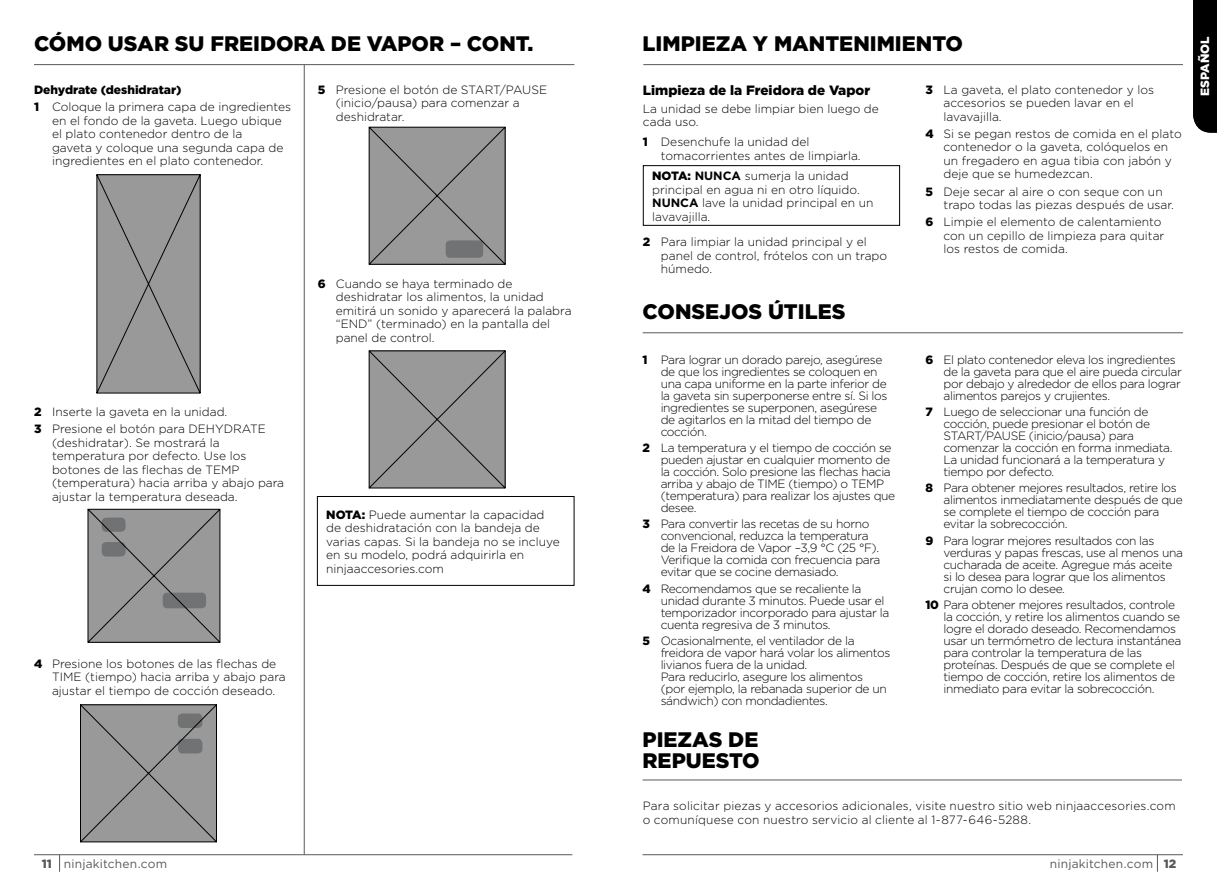
<style>
.page{position:relative;width:1217px;height:893px;background:#fff}
.page>*{position:absolute;margin:0;border:0;box-sizing:border-box;transform-origin:0 0}
.t1{font:900 21px/21px "Gotham";color:#000}
.t2{font:900 13.5px "Gotham";color:#000}
.t3{font:300 12px/12px "Gotham";letter-spacing:-.03em;color:#000}
.t4{font:300 12px/13.5px "Gotham";color:#000}
.t5{font:300 12px/13.5px "Gotham";letter-spacing:.015em;color:#000}
.t6{font:12px "Gotham";letter-spacing:.015em;color:#58595b}
.t7{font:900 12px "Gotham";color:#fff}
.s1{font-weight:900}
.s2{font-weight:700}
</style>
<div class="page">
<hr style="left:34px;top:64px;width:540px;height:1px;background:#58595b">
<hr style="left:304px;top:64px;width:1px;height:791px;background:#58595b">
<hr style="left:34px;top:854px;width:538px;height:1px;background:#58595b">
<svg style="left:59px;top:855px;width:1px;height:17px"></svg>
<hr style="left:642px;top:854px;width:540px;height:1px;background:#58595b">
<svg style="left:1156px;top:855px;width:1px;height:16px"></svg>
<div style="left:317px;top:496px;width:257px;height:90px;border:1px solid #000"></div>
<svg style="left:96px;top:174px;width:105px;height:220px;background:#919191"></svg>
<svg style="left:87px;top:508px;width:134px;height:135px;background:#929292"></svg>
<div style="left:102px;top:518px;width:23px;height:14px;background:#707273;border-radius:4px"></div>
<div style="left:102px;top:542px;width:23px;height:14px;background:#707273;border-radius:4px"></div>
<svg style="left:163px;top:593px;width:43px;height:15px"></svg>
<svg style="left:80px;top:704px;width:137px;height:139px;background:#929292"></svg>
<div style="left:178px;top:713px;width:24px;height:15px;background:#707273;border-radius:4px"></div>
<div style="left:178px;top:739px;width:24px;height:14px;background:#707273;border-radius:4px"></div>
<svg style="left:368px;top:126px;width:138px;height:139px;background:#939393"></svg>
<div style="left:445px;top:240px;width:38px;height:18px;background:#707273;border-radius:4px"></div>
<svg style="left:368px;top:350px;width:138px;height:139px;background:#939393"></svg>
<hr style="left:643px;top:64px;width:539px;height:1px;background:#58595b">
<div style="left:642px;top:165px;width:257px;height:61px;border:1px solid #000"></div>
<hr style="left:642px;top:332px;width:540px;height:1px;background:#58595b">
<hr style="left:642px;top:780px;width:539px;height:1px;background:#58595b">
<div style="left:1193px;top:0;width:23px;height:133px;background:#000"></div>
<h1 class="t1" style="left:34px;top:33px;width:499px">CÓMO USAR SU FREIDORA DE VAPOR – CONT.</h1>
<p class="t4" style="left:34px;top:80px;width:258px;line-height:17.7px"><span class="s1">Dehydrate (deshidratar)<br>1</span> Coloque la primera capa de ingredientes</p>
<p class="t4" style="left:52px;top:114px;width:233px">en el fondo de la gaveta. Luego ubique el plato contenedor dentro de la gaveta y coloque una segunda capa de ingredientes en el plato contenedor.</p>
<p class="t4" style="left:336px;top:82px;width:213px;text-indent:-18px"><span class="s1">5</span> Presione el botón de START/PAUSE (inicio/pausa) para comenzar a deshidratar.</p>
<p class="t4" style="left:34px;top:403px;width:233px;line-height:16.8px"><span class="s1">2</span> Inserte la gaveta en la unidad.<br><span class="s1">3</span> Presione el botón para DEHYDRATE</p>
<p class="t4" style="left:52px;top:435px;width:233px">(deshidratar). Se mostrará la temperatura por defecto. Use los botones de las flechas de TEMP (temperatura) hacia arriba y abajo para ajustar la temperatura deseada.</p>
<p class="t4" style="left:336px;top:277px;width:237px;text-indent:-18px"><span class="s1">6</span> Cuando se haya terminado de deshidratar los alimentos, la unidad emitirá un sonido y aparecerá la palabra “END” (terminado) en la pantalla del panel de control.</p>
<p class="t4" style="left:326px;top:507px;width:235px"><span class="s1">NOTA:</span> Puede aumentar la capacidad de deshidratación con la bandeja de varias capas. Si la bandeja no se incluye en su modelo, podrá adquirirla en ninjaaccesories.com</p>
<p class="t4" style="left:52px;top:657px;width:235px;text-indent:-18px"><span class="s1">4</span> Presione los botones de las flechas de<br>TIME (tiempo) hacia arriba y abajo para ajustar el tiempo de cocción deseado.</p>
<h1 class="t1" style="left:642px;top:33px;width:322px">LIMPIEZA Y MANTENIMIENTO</h1>
<p class="t2" style="left:642px;top:81px;width:229px">Limpieza de la Freidora de Vapor</p>
<p class="t4" style="left:642px;top:101px;width:237px">La unidad se debe limpiar bien luego de cada uso.</p>
<p class="t4" style="left:660px;top:135px;width:201px;text-indent:-18px"><span class="s1">1</span> Desenchufe la unidad del tomacorrientes antes de limpiarla.</p>
<p class="t4" style="left:652px;top:169px;width:223px"><span class="s1">NOTA:</span> <span class="s2">NUNCA</span> sumerja la unidad principal en agua ni en otro líquido.<br><span class="s2">NUNCA</span> lave la unidad principal en un lavavajilla.</p>
<p class="t4" style="left:660px;top:235px;width:228px;text-indent:-18px"><span class="s1">2</span> Para limpiar la unidad principal y el panel de control, frótelos con un trapo húmedo.</p>
<p class="t4" style="left:943px;top:82px;width:212px;text-indent:-18px"><span class="s1">3</span> La gaveta, el plato contenedor y los accesorios se pueden lavar en el lavavajilla.</p>
<p class="t4" style="left:943px;top:127px;width:239px;text-indent:-18px"><span class="s1">4</span> Si se pegan restos de comida en el plato contenedor o la gaveta, colóquelos en un fregadero en agua tibia con jabón y deje que se humedezcan.</p>
<p class="t4" style="left:943px;top:184px;width:232px;text-indent:-18px"><span class="s1">5</span> Deje secar al aire o con seque con un trapo todas las piezas después de usar.</p>
<p class="t4" style="left:943px;top:215px;width:222px;text-indent:-18px"><span class="s1">6</span> Limpie el elemento de calentamiento con un cepillo de limpieza para quitar los restos de comida.</p>
<h1 class="t1" style="left:642px;top:301px;width:204px">CONSEJOS ÚTILES</h1>
<p class="t3" style="left:660px;top:353px;width:228px;text-indent:-18px"><span class="s1">1</span> Para lograr un dorado parejo, asegúrese de que los ingredientes se coloquen en una capa uniforme en la parte inferior de la gaveta sin superponerse entre sí. Si los ingredientes se superponen, asegúrese de agitarlos en la mitad del tiempo de cocción.</p>
<p class="t3" style="left:660px;top:441px;width:236px;text-indent:-18px"><span class="s1">2</span> La temperatura y el tiempo de cocción se pueden ajustar en cualquier momento de la cocción. Solo presione las flechas hacia arriba y abajo de TIME (tiempo) o TEMP (temperatura) para realizar los ajustes que desee.</p>
<p class="t3" style="left:660px;top:518px;width:221px;text-indent:-18px"><span class="s1">3</span> Para convertir las recetas de su horno convencional, reduzca la temperatura de la Freidora de Vapor –3,9 °C (25 °F).<br>Verifique la comida con frecuencia para evitar que se cocine demasiado.</p>
<p class="t3" style="left:660px;top:582px;width:230px;text-indent:-18px"><span class="s1">4</span> Recomendamos que se recaliente la unidad durante 3 minutos. Puede usar el temporizador incorporado para ajustar la cuenta regresiva de 3 minutos.</p>
<p class="t3" style="left:660px;top:634px;width:231px;text-indent:-18px"><span class="s1">5</span> Ocasionalmente, el ventilador de la freidora de vapor hará volar los alimentos livianos fuera de la unidad.<br>Para reducirlo, asegure los alimentos (por ejemplo, la rebanada superior de un sándwich) con mondadientes.</p>
<p class="t3" style="left:943px;top:353px;width:240px;text-indent:-18px"><span class="s1">6</span> El plato contenedor eleva los ingredientes de la gaveta para que el aire pueda circular por debajo y alrededor de ellos para lograr alimentos parejos y crujientes.</p>
<p class="t3" style="left:943px;top:405px;width:230px;text-indent:-18px"><span class="s1">7</span> Luego de seleccionar una función de cocción, puede presionar el botón de START/PAUSE (inicio/pausa) para comenzar la cocción en forma inmediata.<br>La unidad funcionará a la temperatura y tiempo por defecto.</p>
<p class="t3" style="left:943px;top:482px;width:241px;text-indent:-18px"><span class="s1">8</span> Para obtener mejores resultados, retire los alimentos inmediatamente después de que se complete el tiempo de cocción para evitar la sobrecocción.</p>
<p class="t3" style="left:943px;top:534px;width:241px;text-indent:-18px"><span class="s1">9</span> Para lograr mejores resultados con las verduras y papas frescas, use al menos una cucharada de aceite. Agregue más aceite si lo desea para lograr que los alimentos crujan como lo desee.</p>
<p class="t3" style="left:943px;top:598px;width:239px;text-indent:-18px"><span class="s1">10</span> Para obtener mejores resultados, controle la cocción, y retire los alimentos cuando se logre el dorado deseado. Recomendamos usar un termómetro de lectura instantánea para controlar la temperatura de las proteínas. Después de que se complete el tiempo de cocción, retire los alimentos de inmediato para evitar la sobrecocción.</p>
<h1 class="t1" style="left:642px;top:729px;width:119px">PIEZAS DE<br>REPUESTO</h1>
<p class="t5" style="left:642px;top:799px;width:534px">Para solicitar piezas y accesorios adicionales, visite nuestro sitio web ninjaaccesories.com o comuníquese con nuestro servicio al cliente al 1-877-646-5288.</p>
<p class="t6" style="left:42px;top:856px;width:127px"><span class="s1">11</span> ninjakitchen.com</p>
<p class="t6" style="left:1049px;top:856px;width:128px">ninjakitchen.com <span class="s1">12</span></p>
<p class="t7" style="left:1196px;top:96px;width:61px;rotate:-90deg">ESPAÑOL</p>
<p class="t7" style="left:1196px;top:94px;width:56px;rotate:-90deg">ENGLISH</p>
</div>
